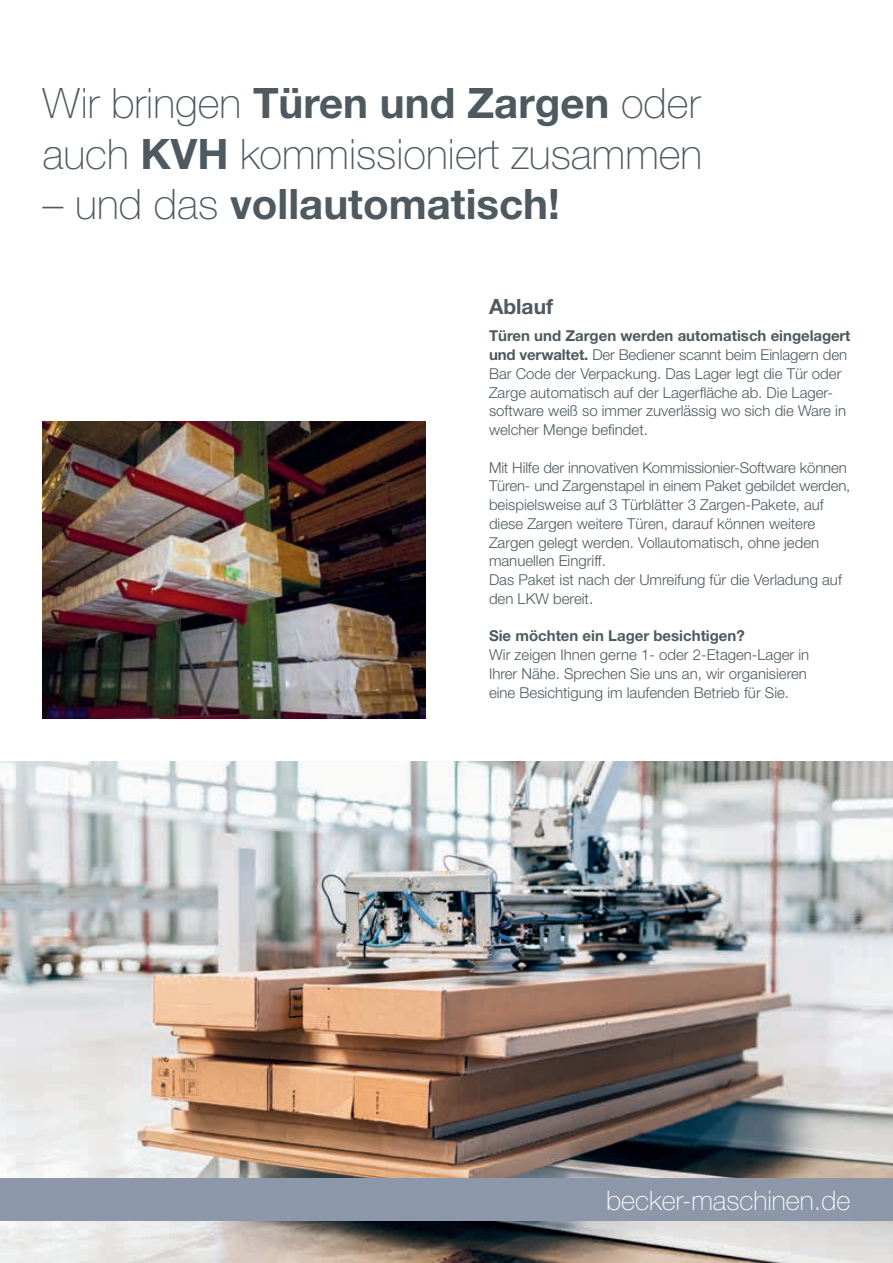
<style>
.page{position:relative;width:893px;height:1263px;background:#fff}
.page>*{position:absolute;margin:0;border:0;box-sizing:border-box;transform-origin:0 0}
.t1{font:100 42px/50.4px "Helvetica Neue";color:#4e5a60}
.t2{font:700 42px "Helvetica Neue";color:#4e5a60}
.t3{font:100 27px "Helvetica Neue";color:#fff}
.t4{font:700 21px "Helvetica Neue";color:#4e5a60}
.t5{font:300 15px/18.8px "Helvetica Neue";color:#4e5a60}
.t6{font:700 15px "Helvetica Neue";color:#4e5a60}
.s1{font-weight:700}
.s2{font-weight:100}
</style>
<div class="page">
<img style="left:1px;top:761px;width:892px;height:502px">
<img style="left:0;top:761px;width:1px;height:502px">
<div style="left:0;top:1178px;width:893px;height:42px;background:#8c98aa"></div>
<img style="left:43px;top:421px;width:382px;height:298px">
<h1 class="t1" style="left:43px;top:78px;width:661px">Wir bringen <span class="s1">Türen und Zargen</span> oder auch <span class="s1">KVH</span> kommissioniert zusammen</h1>
<h1 class="t2" style="left:43px;top:178px;width:519px"><span class="s2">– und das</span> vollautomatisch!</h1>
<h3 class="t4" style="left:489px;top:294px;width:66px">Ablauf</h3>
<p class="t5" style="left:489px;top:326px;width:363px"><span class="s1">Türen und Zargen werden automatisch eingelagert und verwaltet.</span> Der Bediener scannt beim Einlagern den Bar Code der Verpackung. Das Lager legt die Tür oder Zarge automatisch auf der Lagerfläche ab. Die Lager&shy;software weiß so immer zuverlässig wo sich die Ware in welcher Menge befindet.</p>
<p class="t5" style="left:489px;top:458px;width:363px">Mit Hilfe der innovativen Kommissionier-Software können Türen- und Zargenstapel in einem Paket gebildet werden, beispielsweise auf 3 Türblätter 3 Zargen-Pakete, auf diese Zargen weitere Türen, darauf können weitere Zargen gelegt werden. Vollautomatisch, ohne jeden manuellen Eingriff.<br>Das Paket ist nach der Umreifung für die Verladung auf den LKW bereit.</p>
<p class="t6" style="left:489px;top:627px;width:257px">Sie möchten ein Lager besichtigen?</p>
<p class="t5" style="left:489px;top:645px;width:322px">Wir zeigen Ihnen gerne 1- oder 2-Etagen-Lager in<br>Ihrer Nähe. Sprechen Sie uns an, wir organisieren eine Besichtigung im laufenden Betrieb für Sie.</p>
<h2 class="t3" style="left:606px;top:1185px;width:246px">becker-maschinen.de</h2>
</div>
